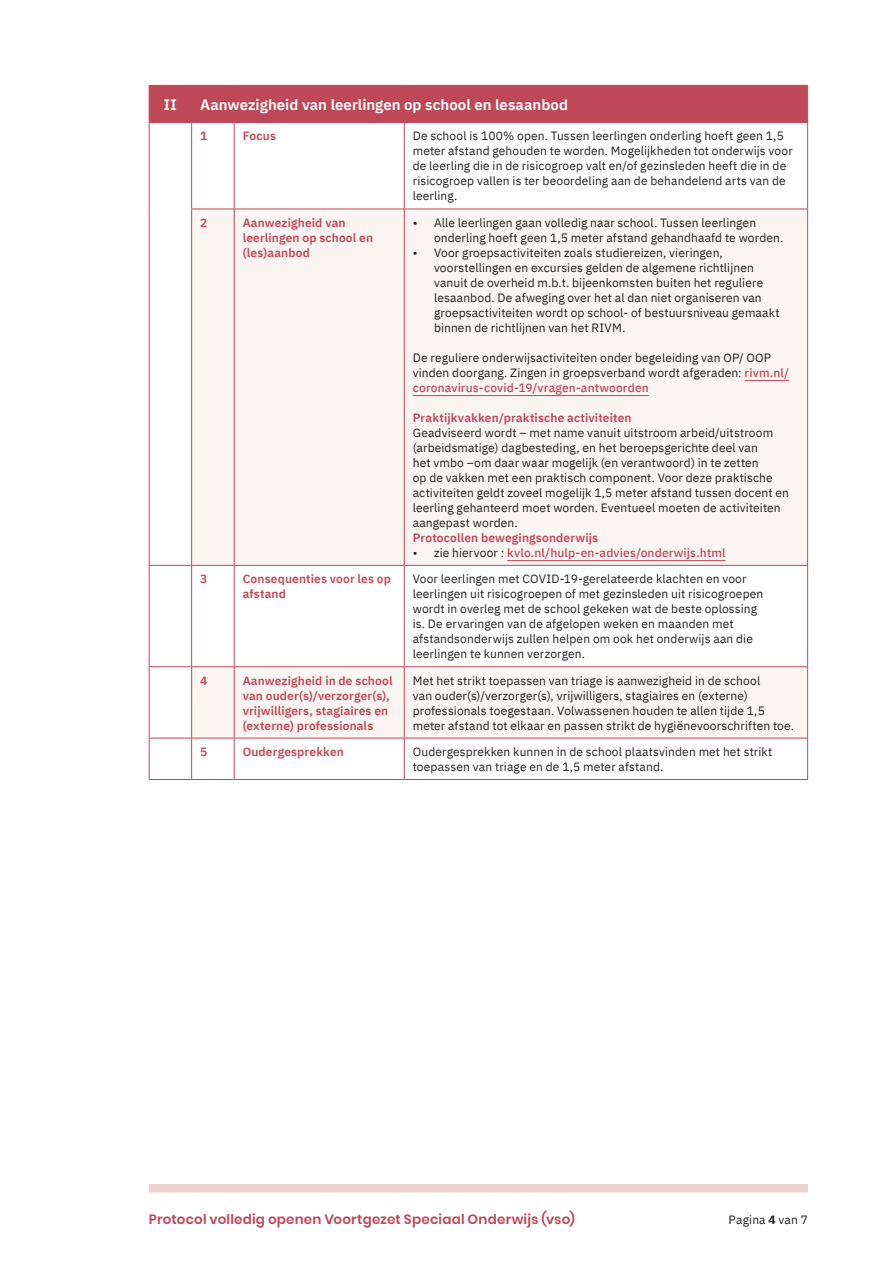
<style>
.page{position:relative;width:893px;height:1263px;background:#fff}
.page>*{position:absolute;margin:0;border:0;box-sizing:border-box;transform-origin:0 0}
.tabel_titel{font:600 15px "IBM Plex Sans";color:#fff}
.tabel_nummer{font:600 15px "IBM Plex Sans";color:#fff}
.t1{font:600 13.5px "Poppins";letter-spacing:.015em;color:#be4858}
.tabel{font:12px/15px "IBM Plex Sans";letter-spacing:.01em;color:#231f20}
.tabel_kopje{font:600 12px/15px "IBM Plex Sans";letter-spacing:.01em;color:#be4858}
.tabel-2{font:500 12px "IBM Plex Sans";letter-spacing:.01em;color:#be4858}
.s1{font-weight:500;color:#be4858}
.s2{font-weight:400;color:#231f20}
.s3{font-weight:700}
</style>
<div class="page">
<div style="left:149px;top:1184px;width:659px;height:8px;background:#efd3cf"></div>
<div style="left:150px;top:86px;width:657px;height:36px;background:#be4858"></div>
<svg style="left:192px;top:210px;width:615px;height:528px;fill:#faf4f2"></svg>
<hr style="left:149px;top:85px;width:43px;height:1px;background:#be4858">
<hr style="left:149px;top:86px;width:1px;height:36px;background:#be4858">
<hr style="left:192px;top:85px;width:42px;height:1px;background:#be4858">
<hr style="left:191px;top:86px;width:1px;height:36px;background:#be4858">
<hr style="left:234px;top:85px;width:170px;height:1px;background:#be4858">
<hr style="left:404px;top:85px;width:404px;height:1px;background:#be4858">
<hr style="left:807px;top:86px;width:1px;height:36px;background:#be4858">
<hr style="left:149px;top:122px;width:43px;height:1px;background:#be4858">
<hr style="left:149px;top:123px;width:1px;height:86px;background:#be4858">
<hr style="left:149px;top:209px;width:1px;height:356px;background:#be4858">
<hr style="left:149px;top:565px;width:43px;height:1px;background:#be4858">
<hr style="left:149px;top:566px;width:1px;height:100px;background:#be4858">
<hr style="left:149px;top:666px;width:43px;height:1px;background:#be4858">
<hr style="left:149px;top:667px;width:1px;height:71px;background:#be4858">
<hr style="left:149px;top:738px;width:43px;height:1px;background:#be4858">
<hr style="left:149px;top:738px;width:1px;height:41px;background:#be4858">
<hr style="left:149px;top:779px;width:43px;height:1px;background:#be4858">
<hr style="left:192px;top:122px;width:42px;height:1px;background:#be4858">
<hr style="left:191px;top:123px;width:1px;height:86px;background:#be4858">
<hr style="left:234px;top:122px;width:170px;height:1px;background:#be4858">
<hr style="left:234px;top:123px;width:1px;height:86px;background:#be4858">
<hr style="left:404px;top:122px;width:404px;height:1px;background:#be4858">
<hr style="left:404px;top:123px;width:1px;height:86px;background:#be4858">
<hr style="left:807px;top:123px;width:1px;height:86px;background:#be4858">
<hr style="left:191px;top:209px;width:43px;height:1px;background:#be4858">
<hr style="left:191px;top:209px;width:1px;height:356px;background:#be4858">
<hr style="left:234px;top:209px;width:170px;height:1px;background:#be4858">
<hr style="left:234px;top:209px;width:1px;height:356px;background:#be4858">
<hr style="left:404px;top:209px;width:404px;height:1px;background:#be4858">
<hr style="left:404px;top:209px;width:1px;height:356px;background:#be4858">
<hr style="left:807px;top:209px;width:1px;height:356px;background:#be4858">
<hr style="left:192px;top:565px;width:42px;height:1px;background:#be4858">
<hr style="left:191px;top:566px;width:1px;height:100px;background:#be4858">
<hr style="left:234px;top:565px;width:170px;height:1px;background:#be4858">
<hr style="left:234px;top:566px;width:1px;height:100px;background:#be4858">
<hr style="left:404px;top:565px;width:404px;height:1px;background:#be4858">
<hr style="left:404px;top:566px;width:1px;height:100px;background:#be4858">
<hr style="left:807px;top:566px;width:1px;height:100px;background:#be4858">
<hr style="left:192px;top:666px;width:42px;height:1px;background:#be4858">
<hr style="left:191px;top:667px;width:1px;height:71px;background:#be4858">
<hr style="left:234px;top:666px;width:170px;height:1px;background:#be4858">
<hr style="left:234px;top:667px;width:1px;height:71px;background:#be4858">
<hr style="left:404px;top:666px;width:404px;height:1px;background:#be4858">
<hr style="left:404px;top:667px;width:1px;height:71px;background:#be4858">
<hr style="left:807px;top:667px;width:1px;height:71px;background:#be4858">
<hr style="left:192px;top:738px;width:42px;height:1px;background:#be4858">
<hr style="left:191px;top:738px;width:1px;height:41px;background:#be4858">
<hr style="left:234px;top:738px;width:170px;height:1px;background:#be4858">
<hr style="left:234px;top:738px;width:1px;height:41px;background:#be4858">
<hr style="left:404px;top:738px;width:404px;height:1px;background:#be4858">
<hr style="left:404px;top:738px;width:1px;height:41px;background:#be4858">
<hr style="left:807px;top:738px;width:1px;height:41px;background:#be4858">
<hr style="left:192px;top:779px;width:42px;height:1px;background:#be4858">
<hr style="left:234px;top:779px;width:170px;height:1px;background:#be4858">
<hr style="left:404px;top:779px;width:404px;height:1px;background:#be4858">
<hr style="left:745px;top:380px;width:44px;height:1px;background:#be4858">
<hr style="left:413px;top:395px;width:236px;height:1px;background:#be4858">
<hr style="left:507px;top:560px;width:218px;height:1px;background:#be4858">
<p class="tabel_nummer" style="left:164px;top:93px;width:14px">II</p>
<p class="tabel_titel" style="left:200px;top:93px;width:369px">Aanwezigheid van leerlingen op school en lesaanbod</p>
<p class="tabel_kopje" style="left:200px;top:128px;width:9px">1</p>
<p class="tabel_kopje" style="left:243px;top:128px;width:35px">Focus</p>
<p class="tabel" style="left:413px;top:128px;width:381px">De school is 100% open. Tussen leerlingen onderling hoeft geen 1,5 meter afstand gehouden te worden. Mogelijkheden tot onderwijs voor de leerling die in de risicogroep valt en/of gezinsleden heeft die in de risicogroep vallen is ter beoordeling aan de behandelend arts van de leerling.</p>
<p class="tabel_kopje" style="left:200px;top:214px;width:9px">2</p>
<p class="tabel_kopje" style="left:243px;top:214px;width:132px">Aanwezigheid van leerlingen op school en (les)aanbod</p>
<p class="tabel" style="left:434px;top:214px;width:351px;text-indent:-21px">• Alle leerlingen gaan volledig naar school. Tussen leerlingen onderling hoeft geen 1,5 meter afstand gehandhaafd te worden.</p>
<p class="tabel" style="left:434px;top:244px;width:347px;text-indent:-21px">• Voor groepsactiviteiten zoals studiereizen, vieringen, voorstellingen en excursies gelden de algemene richtlijnen vanuit de overheid m.b.t. bijeenkomsten buiten het reguliere lesaanbod. De afweging over het al dan niet organiseren van groepsactiviteiten wordt op school- of bestuursniveau gemaakt binnen de richtlijnen van het RIVM.</p>
<p class="tabel" style="left:413px;top:349px;width:378px">De reguliere onderwijsactiviteiten onder begeleiding van OP/ OOP vinden doorgang. Zingen in groepsverband wordt afgeraden: <span class="s1">rivm.nl/ coronavirus-covid-19/vragen-antwoorden</span></p>
<p class="tabel_kopje" style="left:413px;top:409px;width:220px">Praktijkvakken/praktische activiteiten</p>
<p class="tabel" style="left:413px;top:424px;width:378px">Geadviseerd wordt – met name vanuit uitstroom arbeid/uitstroom (arbeidsmatige) dagbesteding, en het beroepsgerichte deel van<br>het vmbo –om daar waar mogelijk (en verantwoord) in te zetten<br>op de vakken met een praktisch component. Voor deze praktische activiteiten geldt zoveel mogelijk 1,5 meter afstand tussen docent en leerling gehanteerd moet worden. Eventueel moeten de activiteiten aangepast worden.</p>
<p class="tabel_kopje" style="left:413px;top:529px;width:187px">Protocollen bewegingsonderwijs</p>
<p class="tabel-2" style="left:413px;top:543px;width:314px"><span class="s2">• zie hiervoor :</span> kvlo.nl/hulp-en-advies/onderwijs.html</p>
<p class="tabel_kopje" style="left:200px;top:570px;width:9px">3</p>
<p class="tabel_kopje" style="left:243px;top:570px;width:150px">Consequenties voor les op afstand</p>
<p class="tabel" style="left:413px;top:570px;width:352px">Voor leerlingen met COVID-19-gerelateerde klachten en voor leerlingen uit risicogroepen of met gezinsleden uit risicogroepen wordt in overleg met de school gekeken wat de beste oplossing is. De ervaringen van de afgelopen weken en maanden met afstandsonderwijs zullen helpen om ook het onderwijs aan die leerlingen te kunnen verzorgen.</p>
<p class="tabel_kopje" style="left:200px;top:672px;width:9px">4</p>
<p class="tabel_kopje" style="left:243px;top:672px;width:151px">Aanwezigheid in de school van ouder(s)/verzorger(s), vrijwilligers, stagiaires en (externe) professionals</p>
<p class="tabel" style="left:413px;top:672px;width:383px">Met het strikt toepassen van triage is aanwezigheid in de school<br>van ouder(s)/verzorger(s), vrijwilligers, stagiaires en (externe) professionals toegestaan. Volwassenen houden te allen tijde 1,5 meter afstand tot elkaar en passen strikt de hygiënevoorschriften toe.</p>
<p class="tabel_kopje" style="left:200px;top:743px;width:9px">5</p>
<p class="tabel_kopje" style="left:243px;top:743px;width:103px">Oudergesprekken</p>
<p class="tabel" style="left:413px;top:743px;width:361px">Oudergesprekken kunnen in de school plaatsvinden met het strikt toepassen van triage en de 1,5 meter afstand.</p>
<p class="t1" style="left:149px;top:1211px;width:428px">Protocol volledig openen Voortgezet Speciaal Onderwijs (vso)</p>
<p class="tabel" style="left:729px;top:1211px;width:81px">Pagina <span class="s3">4</span> van 7</p>
</div>
